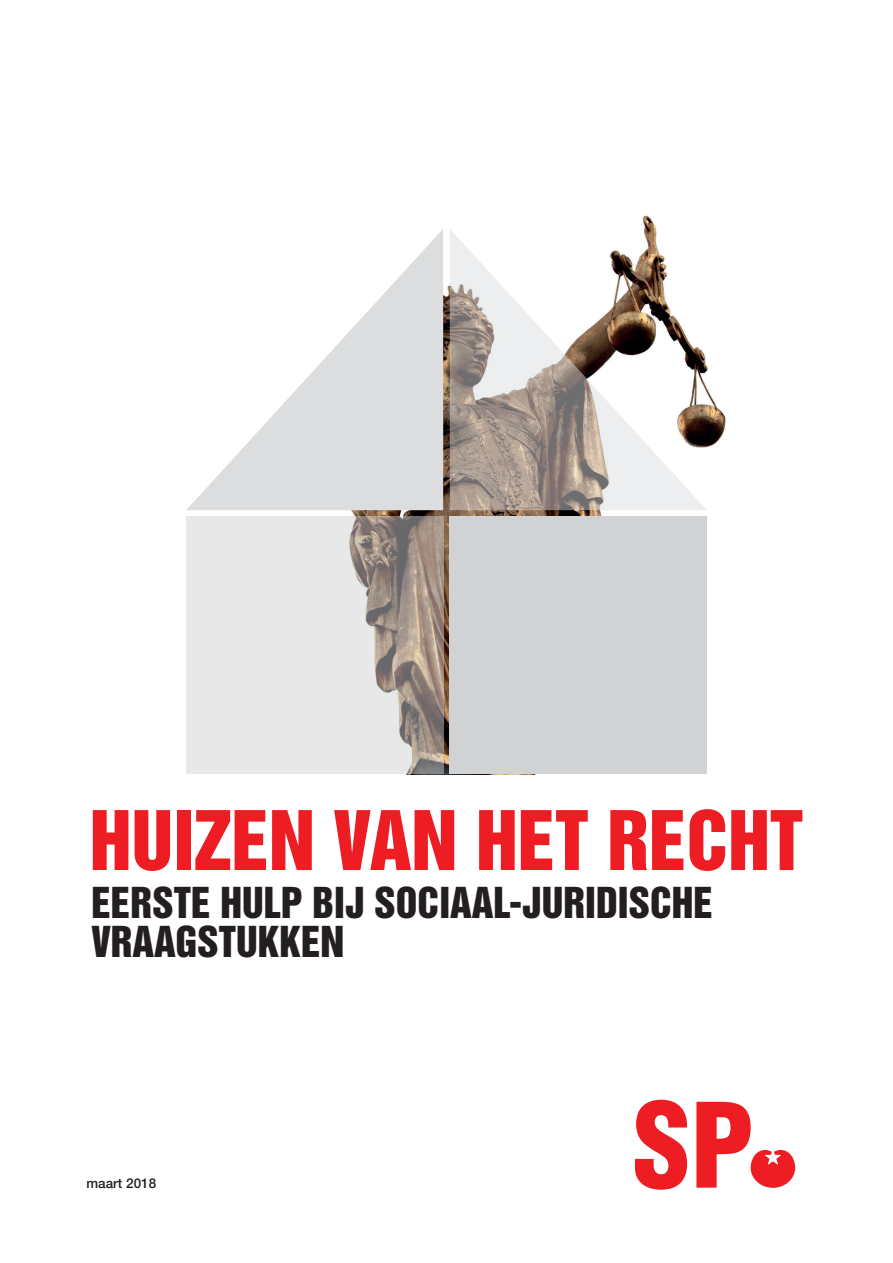
<style>
.page{position:relative;width:893px;height:1263px;background:#fff}
.page>*{position:absolute;margin:0;border:0;box-sizing:border-box;transform-origin:0 0}
.t1{font:75px "Helvetica Inserat LT Std";color:#ee1d23}
.t2{font:39px/39px "Helvetica Inserat LT Std";color:#231f20}
.t3{font:500 13.5px "Helvetica Neue LT Std";color:#231f20}
</style>
<div class="page">
<svg style="left:635px;top:1100px;width:53px;height:90px"></svg>
<svg style="left:696px;top:1102px;width:99px;height:86px"></svg>
<img style="left:199px;top:215px;width:527px;height:559px">
<svg style="left:186px;top:229px;width:257px;height:281px"></svg>
<svg style="left:450px;top:229px;width:257px;height:281px"></svg>
<div style="left:450px;top:517px;width:257px;height:257px;background:#d1d2d4"></div>
<svg style="left:186px;top:517px;width:257px;height:257px;background:#d3d0ce"></svg>
<h1 class="t1" style="left:90px;top:796px;width:715px">HUIZEN VAN HET RECHT</h1>
<p class="t2" style="left:91px;top:884px;width:623px">EERSTE HULP BIJ SOCIAAL-JURIDISCHE<br>VRAAGSTUKKEN</p>
<p class="t3" style="left:86px;top:1175px;width:71px">maart 2018</p>
</div>
